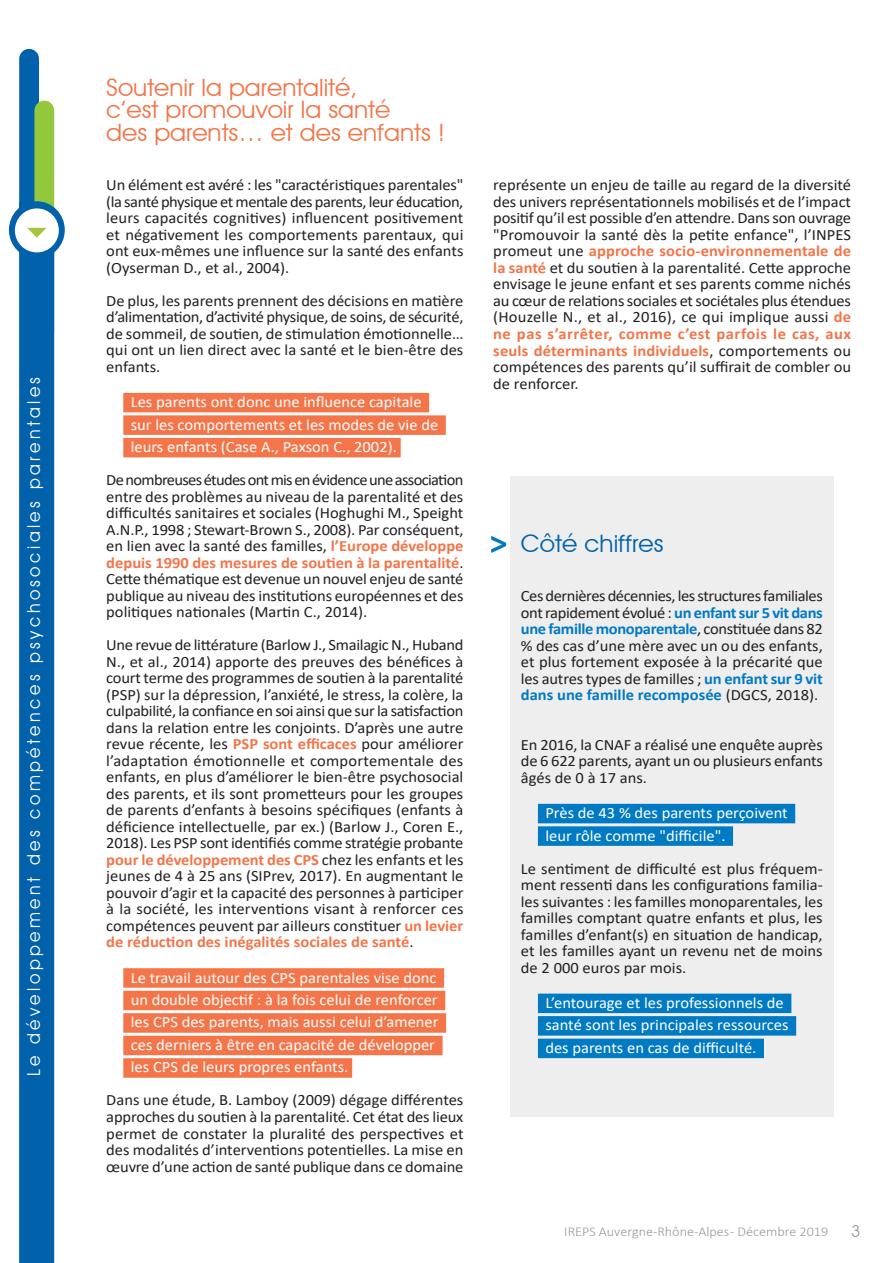
<style>
.page{position:relative;width:893px;height:1263px;background:#fff}
.page>*{position:absolute;margin:0;border:0;box-sizing:border-box;transform-origin:0 0}
.t1{font:24px/22.5px "Avant Garde IT Cby BT";color:#f37549;scale:1.05 1}
.t2{font:24px "Avant Garde IT Cby BT";color:#0161aa;scale:1.05 1}
.t3{font:18px "Avant Garde IT Cby BT";letter-spacing:.2em;color:#fff;scale:.95 1}
.t4{font:16.5px "Avant Garde IT Cby BT";color:#97999c}
.t5{font:15.75px/16.5px "Calibri";color:#231f20;text-align:justify;scale:1.05 1}
.t6{font:15.75px/22.5px "Calibri";color:#fff;scale:1.05 1}
.t7{font:300 13.5px "Calibri";color:#97999c;scale:1.05 1}
.s1{font-weight:700;color:#f37549}
.s2{font-weight:700;color:#007ac2}
</style>
<div class="page">
<div style="left:511px;top:476px;width:323px;height:641px;background:#eeeeef"></div>
<svg style="left:491px;top:536px;width:15px;height:17px"></svg>
<div style="left:123px;top:393px;width:306px;height:19px;background:#f37549"></div>
<div style="left:123px;top:415px;width:323px;height:20px;background:#f37549"></div>
<div style="left:123px;top:438px;width:278px;height:19px;background:#f37549"></div>
<div style="left:123px;top:968px;width:321px;height:20px;background:#f37549"></div>
<div style="left:123px;top:991px;width:322px;height:19px;background:#f37549"></div>
<div style="left:123px;top:1013px;width:323px;height:20px;background:#f37549"></div>
<div style="left:123px;top:1036px;width:320px;height:19px;background:#f37549"></div>
<div style="left:123px;top:1058px;width:229px;height:20px;background:#f37549"></div>
<div style="left:538px;top:804px;width:257px;height:19px;background:#007ac2"></div>
<div style="left:538px;top:826px;width:195px;height:20px;background:#007ac2"></div>
<div style="left:538px;top:993px;width:253px;height:20px;background:#007ac2"></div>
<div style="left:538px;top:1016px;width:258px;height:19px;background:#007ac2"></div>
<div style="left:538px;top:1038px;width:226px;height:20px;background:#007ac2"></div>
<div style="left:19px;top:49px;width:20px;height:202px;background:#0161aa;border-radius:10px"></div>
<div style="left:34px;top:101px;width:20px;height:239px;background:#94c83c;border-radius:10px"></div>
<div style="left:9px;top:201px;width:56px;height:58px;background:#0161aa;border-radius:50%"></div>
<div style="left:15px;top:208px;width:44px;height:44px;background:#fff;border-radius:50%"></div>
<div style="left:19px;top:202px;width:35px;height:1061px;background:#0161aa"></div>
<p class="t3" style="left:23px;top:1076px;width:738px;rotate:-90deg">Le développement des compétences psychosociales parentales</p>
<h1 class="t1" style="left:106px;top:76px;width:324px">Soutenir la parentalité,<br>c’est promouvoir la santé<br>des parents… et des enfants !</h1>
<p class="t5" style="left:106px;top:176px;width:342px">Un élément est avéré : les "caractéristiques parentales" (la santé physique et mentale des parents, leur éducation, leurs capacités cognitives) influencent positivement et négativement les comportements parentaux, qui ont eux-mêmes une influence sur la santé des enfants (Oyserman D., et al., 2004).</p>
<p class="t5" style="left:106px;top:292px;width:342px">De plus, les parents prennent des décisions en matière d’alimentation, d’activité physique, de soins, de sécurité, de sommeil, de soutien, de stimulation émotionnelle… qui ont un lien direct avec la santé et le bien-être des enfants.</p>
<p class="t6" style="left:131px;top:390px;width:294px">Les parents ont donc une influence capitale sur les comportements et les modes de vie de leurs enfants (Case A., Paxson C., 2002).</p>
<p class="t5" style="left:106px;top:471px;width:342px">De nombreuses études ont mis en évidence une association entre des problèmes au niveau de la parentalité et des difficultés sanitaires et sociales (Hoghughi M., Speight A.N.P., 1998 ; Stewart-Brown S., 2008). Par conséquent, en lien avec la santé des familles, <span class="s1">l’Europe développe depuis 1990 des mesures de soutien à la parentalité</span>.<br>Cette thématique est devenue un nouvel enjeu de santé publique au niveau des institutions européennes et des politiques nationales (Martin C., 2014).</p>
<p class="t5" style="left:106px;top:636px;width:342px">Une revue de littérature (Barlow J., Smailagic N., Huband N., et al., 2014) apporte des preuves des bénéfices à court terme des programmes de soutien à la parentalité (PSP) sur la dépression, l’anxiété, le stress, la colère, la culpabilité, la confiance en soi ainsi que sur la satisfaction dans la relation entre les conjoints. D’après une autre revue récente, les <span class="s1">PSP sont efficaces</span> pour améliorer l’adaptation émotionnelle et comportementale des enfants, en plus d’améliorer le bien-être psychosocial des parents, et ils sont prometteurs pour les groupes de parents d’enfants à besoins spécifiques (enfants à déficience intellectuelle, par ex.) (Barlow J., Coren E., 2018). Les PSP sont identifiés comme stratégie probante <span class="s1">pour le développement des CPS</span> chez les enfants et les jeunes de 4 à 25 ans (SIPrev, 2017). En augmentant le pouvoir d’agir et la capacité des personnes à participer à la société, les interventions visant à renforcer ces compétences peuvent par ailleurs constituer <span class="s1">un levier de réduction des inégalités sociales de santé</span>.</p>
<p class="t6" style="left:131px;top:966px;width:295px">Le travail autour des CPS parentales vise donc un double objectif : à la fois celui de renforcer les CPS des parents, mais aussi celui d’amener ces derniers à être en capacité de développer les CPS de leurs propres enfants.</p>
<p class="t5" style="left:106px;top:1091px;width:342px">Dans une étude, B. Lamboy (2009) dégage différentes approches du soutien à la parentalité. Cet état des lieux permet de constater la pluralité des perspectives et des modalités d’interventions potentielles. La mise en œuvre d’une action de santé publique dans ce domaine</p>
<p class="t5" style="left:493px;top:177px;width:342px">représente un enjeu de taille au regard de la diversité des univers représentationnels mobilisés et de l’impact positif qu’il est possible d’en attendre. Dans son ouvrage "Promouvoir la santé dès la petite enfance", l’INPES promeut une <span class="s1">approche socio-environnementale de la santé</span> et du soutien à la parentalité. Cette approche envisage le jeune enfant et ses parents comme nichés au cœur de relations sociales et sociétales plus étendues (Houzelle N., et al., 2016), ce qui implique aussi <span class="s1">de ne pas s’arrêter, comme c’est parfois le cas, aux seuls déterminants individuels</span>, comportements ou compétences des parents qu’il suffirait de combler ou de renforcer.</p>
<h1 class="t2" style="left:521px;top:529px;width:137px">Côté chiffres</h1>
<p class="t5" style="left:521px;top:587px;width:289px">Ces dernières décennies, les structures familiales ont rapidement évolué : <span class="s2">un enfant sur 5 vit dans une famille monoparentale</span>, constituée dans 82 % des cas d’une mère avec un ou des enfants, et plus fortement exposée à la précarité que les autres types de familles ; <span class="s2">un enfant sur 9 vit dans une famille recomposée</span> (DGCS, 2018).</p>
<p class="t5" style="left:521px;top:736px;width:289px">En 2016, la CNAF a réalisé une enquête auprès de 6 622 parents, ayant un ou plusieurs enfants âgés de 0 à 17 ans.</p>
<p class="t6" style="left:545px;top:801px;width:232px">Près de 43 % des parents perçoivent leur rôle comme "difficile".</p>
<p class="t5" style="left:521px;top:860px;width:289px">Le sentiment de difficulté est plus fréquem&shy;ment ressenti dans les configurations familia&shy;les suivantes : les familles monoparentales, les familles comptant quatre enfants et plus, les familles d’enfant(s) en situation de handicap, et les familles ayant un revenu net de moins de 2 000 euros par mois.</p>
<p class="t6" style="left:545px;top:991px;width:233px">L’entourage et les professionnels de santé sont les principales ressources des parents en cas de difficulté.</p>
<p class="t7" style="left:564px;top:1223px;width:253px">IREPS Auvergne-Rhône-Alpes - Décembre 2019</p>
<p class="t4" style="left:851px;top:1221px;width:11px">3</p>
</div>
